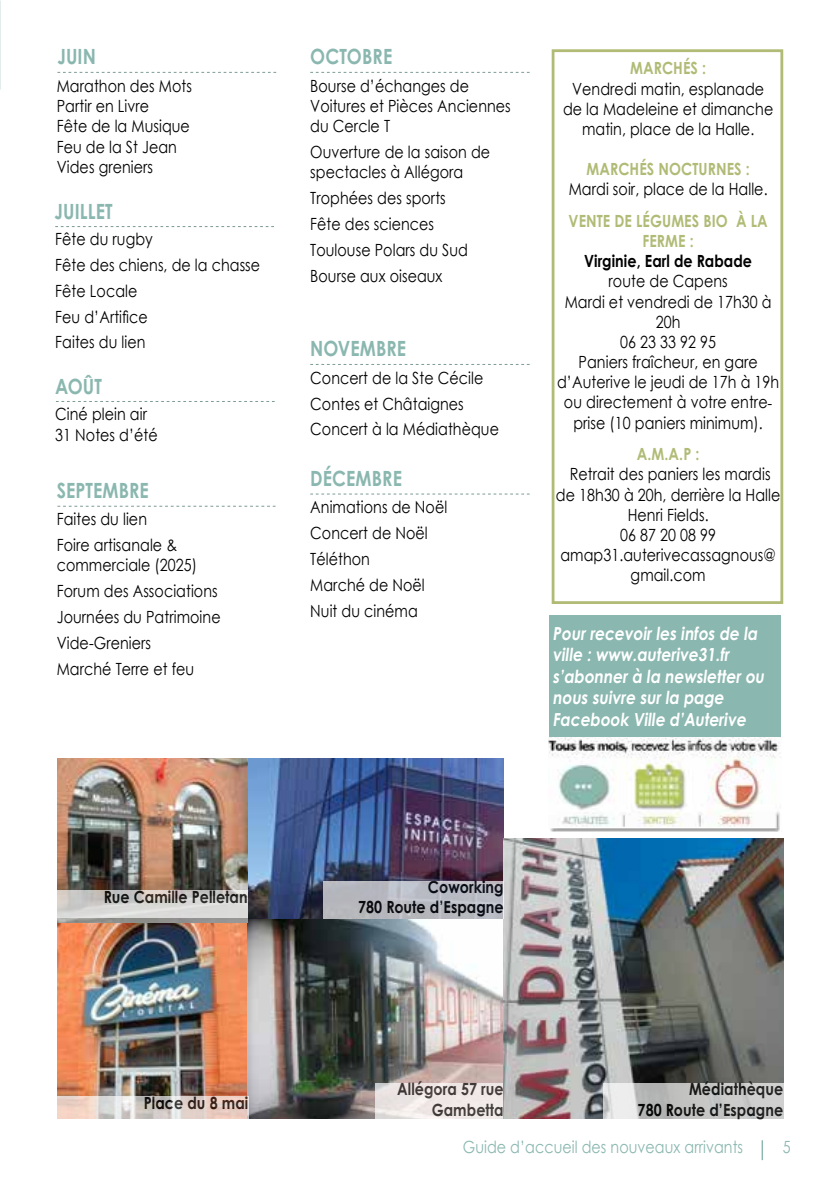
<style>
.page{position:relative;width:840px;height:1191px;background:#fff}
.page>*{position:absolute;margin:0;border:0;box-sizing:border-box;transform-origin:0 0}
.t1{font:700 21px "Century Gothic Pro";letter-spacing:.005em;color:#8ab7af;scale:.85 1}
.t2{font:700 18px/21.6px "Century Gothic Pro";color:#fff;scale:.85 1}
.t3{font:16.8px/20.2px "Century Gothic";letter-spacing:.005em;color:#000;scale:.85 1}
.t4{font:700 16.8px/20.2px "Century Gothic Pro";letter-spacing:.005em;color:#000;text-align:right;scale:.85 1}
.t5{font:700 16.8px/20.2px "Century Gothic Pro";letter-spacing:.005em;color:#b1bb76;text-align:center;scale:.85 1}
.t6{font:16.8px "Century Gothic";letter-spacing:.005em;color:#8ab7af;scale:.85 1}
</style>
<div class="page">
<div style="left:549px;top:616px;width:232px;height:126px;background:#8ab7af"></div>
<div style="left:551px;top:49px;width:231px;height:555px;border:3px solid #b1bb76"></div>
<img style="left:57px;top:758px;width:446px;height:360px">
<svg style="left:375px;top:1083px;width:128px;height:36px;background:#eee7e6"></svg>
<svg style="left:57px;top:1096px;width:191px;height:23px;background:#e0d1ca"></svg>
<img style="left:503px;top:838px;width:279px;height:280px">
<svg style="left:57px;top:890px;width:190px;height:28px;background:#d4d2d0"></svg>
<svg style="left:602px;top:1083px;width:180px;height:36px;background:#c9c9c9"></svg>
<svg style="left:323px;top:881px;width:180px;height:37px;background:#b8bac1"></svg>
<svg style="left:761px;top:1140px;width:1px;height:20px"></svg>
<svg style="left:310px;top:364px;width:219px;height:1px"></svg>
<svg style="left:310px;top:72px;width:219px;height:1px"></svg>
<svg style="left:55px;top:226px;width:219px;height:1px"></svg>
<svg style="left:57px;top:72px;width:219px;height:1px"></svg>
<svg style="left:57px;top:506px;width:218px;height:1px"></svg>
<svg style="left:56px;top:401px;width:218px;height:1px"></svg>
<svg style="left:310px;top:494px;width:219px;height:1px"></svg>
<img style="left:548px;top:738px;width:233px;height:93px">
<p class="t1" style="left:57px;top:43px;width:47px">JUIN</p>
<p class="t3" style="left:57px;top:76px;width:160px">Marathon des Mots<br>Partir en Livre<br>Fête de la Musique<br>Feu de la St Jean<br>Vides greniers</p>
<p class="t1" style="left:54px;top:199px;width:70px">JUILLET</p>
<p class="t3" style="left:55px;top:226px;width:242px;line-height:25.8px">Fête du rugby<br>Fête des chiens, de la chasse<br>Fête Locale<br>Feu d’Artifice<br>Faites du lien</p>
<p class="t1" style="left:55px;top:373px;width:56px">AOÛT</p>
<p class="t3" style="left:55px;top:404px;width:122px">Ciné plein air<br>31 Notes d’été</p>
<p class="t1" style="left:57px;top:478px;width:110px">SEPTEMBRE</p>
<p class="t3" style="left:57px;top:506px;width:143px;line-height:25.8px">Faites du lien<br>Foire artisanale &amp;</p>
<p class="t3" style="left:57px;top:552px;width:194px;line-height:25.8px">commerciale (2025)<br>Forum des Associations<br>Journées du Patrimoine<br>Vide-Greniers<br>Marché Terre et feu</p>
<p class="t1" style="left:310px;top:43px;width:98px">OCTOBRE</p>
<p class="t3" style="left:310px;top:76px;width:237px">Bourse d’échanges de<br>Voitures et Pièces Anciennes du Cercle T</p>
<p class="t3" style="left:310px;top:142px;width:213px">Ouverture de la saison de spectacles à Allégora</p>
<p class="t3" style="left:310px;top:185px;width:187px;line-height:25.8px">Trophées des sports<br>Fête des sciences<br>Toulouse Polars du Sud<br>Bourse aux oiseaux</p>
<p class="t1" style="left:310px;top:335px;width:114px">NOVEMBRE</p>
<p class="t3" style="left:310px;top:364px;width:223px;line-height:25.8px">Concert de la Ste Cécile<br>Contes et Châtaignes<br>Concert à la Médiathèque</p>
<p class="t1" style="left:310px;top:466px;width:109px">DÉCEMBRE</p>
<p class="t3" style="left:310px;top:494px;width:162px;line-height:25.8px">Animations de Noël<br>Concert de Noël<br>Téléthon<br>Marché de Noël<br>Nuit du cinéma</p>
<p class="t5" style="left:629px;top:58px;width:91px">MARCHÉS :</p>
<p class="t3" style="left:562px;top:78px;width:249px;text-align:center">Vendredi matin, esplanade de la Madeleine et dimanche matin, place de la Halle.</p>
<p class="t5" style="left:586px;top:159px;width:194px">MARCHÉS NOCTURNES :</p>
<p class="t3" style="left:568px;top:179px;width:235px">Mardi soir, place de la Halle.</p>
<p class="t5" style="left:568px;top:210px;width:235px">VENTE DE LÉGUMES BIO À LA<br>FERME :</p>
<p class="t4" style="left:584px;top:251px;width:199px">Virginie, Earl de Rabade</p>
<p class="t3" style="left:556px;top:271px;width:263px;text-align:center">route de Capens<br>Mardi et vendredi de 17h30 à<br>20h<br>06 23 33 92 95<br>Paniers fraîcheur, en gare d’Auterive le jeudi de 17h à 19h ou directement à votre entre&shy;prise (10 paniers minimum).</p>
<p class="t5" style="left:636px;top:444px;width:75px">A.M.A.P :</p>
<p class="t3" style="left:555px;top:464px;width:265px;text-align:center">Retrait des paniers les mardis<br>de 18h30 à 20h, derrière la Halle<br>Henri Fields.<br>06 87 20 08 99 amap31.auterivecassagnous@ gmail.com</p>
<p class="t2" style="left:552px;top:622px;width:253px">Pour recevoir les infos de la ville : www.auterive31.fr s’abonner à la newsletter ou nous suivre sur la page<br>Facebook Ville d’Auterive</p>
<p class="t4" style="left:104px;top:886px;width:171px">Rue Camille Pelletan</p>
<p class="t4" style="left:358px;top:876px;width:173px">Coworking<br>780 Route d’Espagne</p>
<p class="t4" style="left:144px;top:1092px;width:124px">Place du 8 mai</p>
<p class="t4" style="left:397px;top:1079px;width:127px">Allégora 57 rue<br>Gambetta</p>
<p class="t4" style="left:637px;top:1079px;width:173px">Médiathèque<br>780 Route d’Espagne</p>
<p class="t6" style="left:462px;top:1135px;width:331px">Guide d’accueil des nouveaux arrivants</p>
<p class="t6" style="left:782px;top:1135px;width:11px">5</p>
</div>
